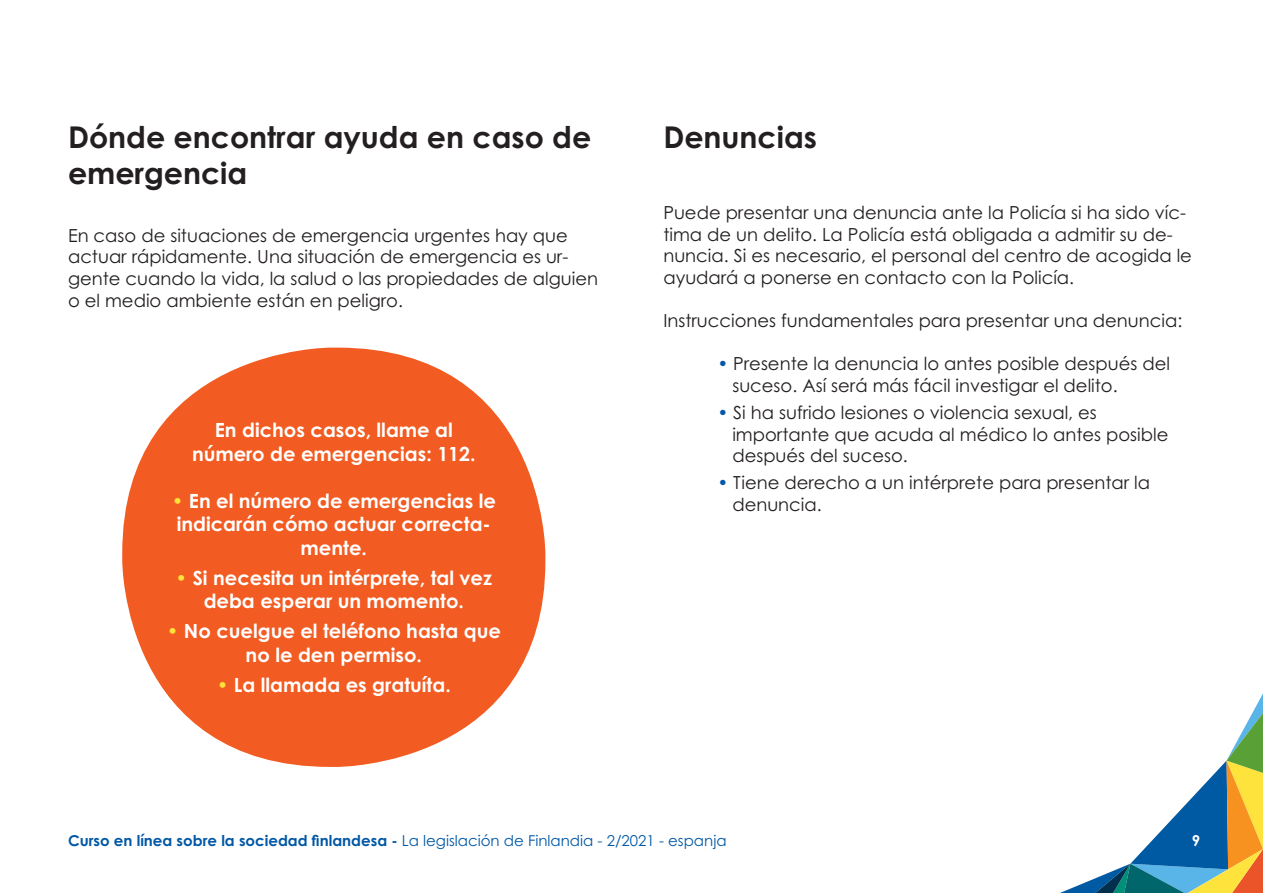
<style>
.page{position:relative;width:1263px;height:893px;background:#fff}
.page>*{position:absolute;margin:0;border:0;box-sizing:border-box;transform-origin:0 0}
.t1{font:700 30px/36px "Century Gothic Pro";color:#231f20}
.t2{font:700 19.5px/23.4px "Century Gothic Pro";color:#fff;text-align:center}
.t3{font:18px/21.6px "Century Gothic Pro";color:#231f20}
.t4{font:15px "Century Gothic Pro";color:#0158a6}
.t5{font:700 15px "Century Gothic Pro";color:#fff}
.s1{color:#ffe23a}
.s2{color:#0158a6}
.s3{font-weight:700}
</style>
<div class="page">
<svg style="left:1060px;top:693px;width:203px;height:200px"></svg>
<div style="left:122px;top:348px;width:423px;height:419px;background:#f25b21;border-radius:207px"></div>
<p class="t1" style="left:68px;top:119px;width:525px">Dónde encontrar ayuda en caso de emergencia</p>
<p class="t3" style="left:68px;top:224px;width:532px">En caso de situaciones de emergencia urgentes hay que actuar rápidamente. Una situación de emergencia es ur&shy;gente cuando la vida, la salud o las propiedades de alguien o el medio ambiente están en peligro.</p>
<p class="t2" style="left:192px;top:418px;width:285px">En dichos casos, llame al número de emergencias: 112.</p>
<p class="t2" style="left:172px;top:489px;width:326px"><span class="s1">•</span> En el número de emergencias le indicarán cómo actuar correcta&shy;mente.</p>
<p class="t2" style="left:176px;top:565px;width:318px"><span class="s1">•</span> Si necesita un intérprete, tal vez deba esperar un momento.</p>
<p class="t2" style="left:167px;top:619px;width:336px"><span class="s1">•</span> No cuelgue el teléfono hasta que no le den permiso.</p>
<p class="t2" style="left:217px;top:672px;width:236px"><span class="s1">•</span> La llamada es gratuíta.</p>
<p class="t1" style="left:663px;top:119px;width:155px">Denuncias</p>
<p class="t3" style="left:663px;top:202px;width:530px">Puede presentar una denuncia ante la Policía si ha sido víc&shy;tima de un delito. La Policía está obligada a admitir su de&shy;nuncia. Si es necesario, el personal del centro de acogida le ayudará a ponerse en contacto con la Policía.</p>
<p class="t3" style="left:663px;top:310px;width:520px">Instrucciones fundamentales para presentar una denuncia:</p>
<p class="t3" style="left:732px;top:353px;width:439px;text-indent:-15px"><span class="s2">•</span> Presente la denuncia lo antes posible después del suceso. Así será más fácil investigar el delito.</p>
<p class="t3" style="left:732px;top:402px;width:437px;text-indent:-15px"><span class="s2">•</span> Si ha sufrido lesiones o violencia sexual, es importante que acuda al médico lo antes posible después del suceso.</p>
<p class="t3" style="left:732px;top:472px;width:419px;text-indent:-15px"><span class="s2">•</span> Tiene derecho a un intérprete para presentar la denuncia.</p>
<p class="t4" style="left:68px;top:832px;width:660px"><span class="s3">Curso en línea sobre la sociedad finlandesa -</span> La legislación de Finlandia - 2/2021 - espanja</p>
<p class="t5" style="left:1192px;top:831px;width:10px">9</p>
</div>
